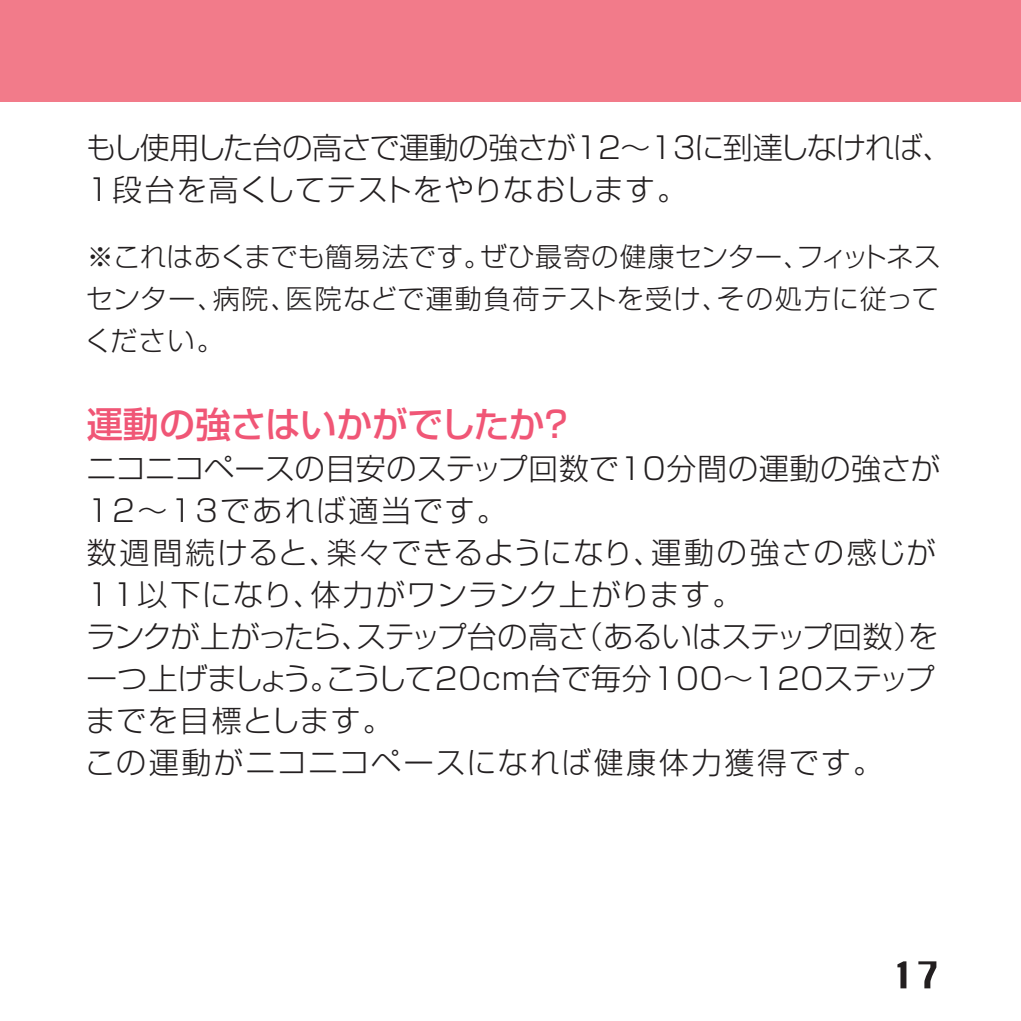
<style>
.page{position:relative;width:1021px;height:1021px;background:#fff}
.page>*{position:absolute;margin:0;border:0;box-sizing:border-box;transform-origin:0 0}
.t1{font:500 36px "Shin Go Pro";letter-spacing:-.015em;color:#f05676}
.t2{font:300 30px/42px "Shin Go Pro";letter-spacing:.015em;color:#231f20}
.t3{font:300 30px/42px "Shin Go Pro";letter-spacing:-.015em;color:#231f20}
.t4{font:300 27px/42px "Shin Go Pro";letter-spacing:.035em;color:#231f20;text-align:justify}
</style>
<div class="page">
<div style="left:0;top:0;width:1020px;height:102px;background:#f27b8a"></div>
<svg style="left:897px;top:961px;width:9px;height:27px"></svg>
<svg style="left:918px;top:961px;width:18px;height:27px"></svg>
<p class="t3" style="left:86px;top:123px;width:867px">もし使用した台の高さで運動の強さが12～13に到達しなければ、<br>1段台を高くしてテストをやりなおします。</p>
<p class="t4" style="left:84px;top:232px;width:857px">※これはあくまでも簡易法です。ぜひ最寄の健康センター、フィットネスセンター、病院、医院などで運動負荷テストを受け、その処方に従ってください。</p>
<p class="t1" style="left:87px;top:395px;width:489px">運動の強さはいかがでしたか？</p>
<p class="t2" style="left:85px;top:444px;width:856px">ニコニコペースの目安のステップ回数で10分間の運動の強さが<br>12～13であれば適当です。<br>数週間続けると、楽々できるようになり、運動の強さの感じが<br>11以下になり、体力がワンランク上がります。<br>ランクが上がったら、ステップ台の高さ（あるいはステップ回数）を一つ上げましょう。こうして20cm台で毎分100～120ステップまでを目標とします。<br>この運動がニコニコペースになれば健康体力獲得です。</p>
</div>
